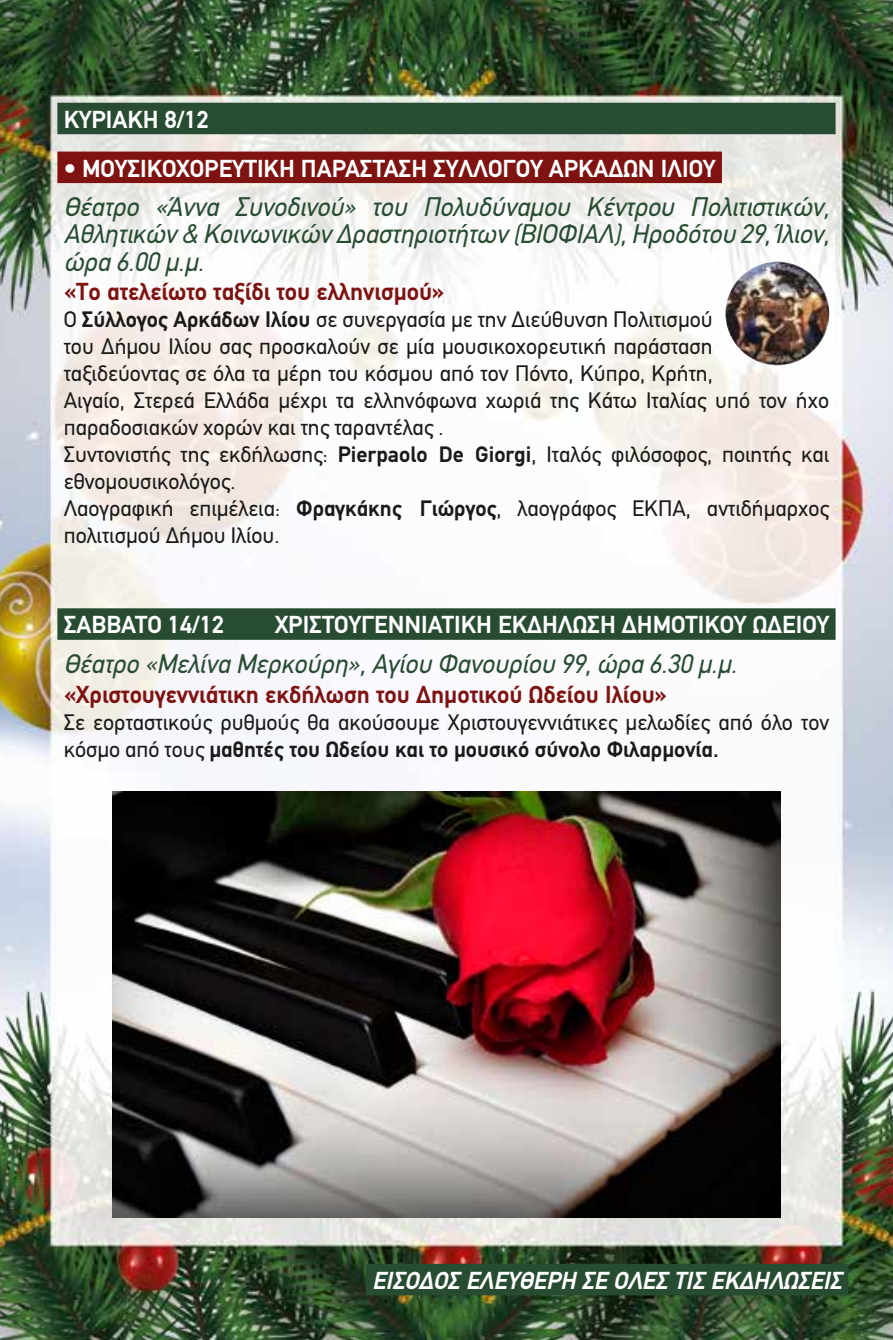
<style>
.page{position:relative;width:893px;height:1340px;background:#fff}
.page>*{position:absolute;margin:0;border:0;box-sizing:border-box;transform-origin:0 0}
.t1{font:italic 27px/27px "PF Din Text";color:#284c32;text-align:justify}
.t2{font:700 24.75px "PF Din Text";color:#fff}
.t3{font:700 24.75px "PF Din Text";color:#7e1311}
.t4{font:italic 700 24.75px "PF Din Text";color:#fff}
.t5{font:22.5px/27px "PF Din Text";color:#1a1a18}
.s1{font-weight:700}
</style>
<div class="page">
<img style="left:0;top:0;width:893px;height:1339px">
<div style="left:366px;top:1263px;width:482px;height:32px;background:#284c32"></div>
<div style="left:57px;top:103px;width:779px;height:31px;background:#284c32"></div>
<div style="left:57px;top:151px;width:665px;height:32px;background:#7e1311"></div>
<div style="left:57px;top:608px;width:779px;height:32px;background:#284c32"></div>
<img style="left:112px;top:791px;width:668px;height:426px">
<img style="left:725px;top:261px;width:104px;height:104px;border-radius:52px">
<p class="t2" style="left:64px;top:105px;width:146px">ΚΥΡΙΑΚΗ 8/12</p>
<p class="t2" style="left:64px;top:154px;width:653px">• μουσικοχορευτική παράσταση σύλλογοΥ Αρκάδων Ιλίου</p>
<p class="t1" style="left:64px;top:194px;width:767px">Θέατρο «Άννα Συνοδινού» του Πολυδύναμου Κέντρου Πολιτιστικών, Αθλητικών &amp; Κοινωνικών Δραστηριοτήτων (ΒΙΟΦΙΑΛ), Ηροδότου 29, Ίλιον, ώρα 6.00 μ.μ.</p>
<p class="t3" style="left:64px;top:277px;width:382px">«Το ατελείωτο ταξίδι του ελληνισμού»</p>
<p class="t5" style="left:64px;top:306px;width:767px">Ο <span class="s1">Σύλλογος Αρκάδων Ιλίου</span> σε συνεργασία με την Διεύθυνση Πολιτισμού<br>του Δήμου Ιλίου σας προσκαλούν σε μία μουσικοχορευτική παράσταση ταξιδεύοντας σε όλα τα μέρη του κόσμου από τον Πόντο, Κύπρο, Κρήτη,<br>Αιγαίο, Στερεά Ελλάδα μέχρι τα ελληνόφωνα χωριά της Κάτω Ιταλίας υπό τον ήχο παραδοσιακών χορών και της ταραντέλας .<br>Συντονιστής της εκδήλωσης: <span class="s1">Pierpaolo De Giorgi</span>, Iταλός φιλόσοφος, ποιητής και εθνομουσικολόγος.<br>Λαογραφική επιμέλεια: <span class="s1">Φραγκάκης Γιώργος</span>, λαογράφος ΕΚΠΑ, αντιδήμαρχος πολιτισμού Δήμου Ιλίου.</p>
<p class="t2" style="left:64px;top:610px;width:162px">ΣΑΒΒΑΤΟ 14/12</p>
<p class="t2" style="left:275px;top:610px;width:556px">ΧΡΙΣΤΟΥΓΕΝΝΙΑΤΙΚΗ ΕΚΔΗΛΩΣΗ ΔΗΜΟΤΙΚΟΥ ΩΔΕΙΟΥ</p>
<p class="t1" style="left:64px;top:650px;width:675px">Θέατρο «Μελίνα Μερκούρη», Αγίου Φανουρίου 99, ώρα 6.30 μ.μ.</p>
<p class="t3" style="left:64px;top:680px;width:605px">«Χριστουγεννιάτικη εκδήλωση του Δημοτικού Ωδείου Ιλίου»</p>
<p class="t5" style="left:64px;top:709px;width:767px">Σε εορταστικούς ρυθμούς θα ακούσουμε Χριστουγεννιάτικες μελωδίες από όλο τον κόσμο από τους <span class="s1">μαθητές του Ωδείου και το μουσικό σύνολο Φιλαρμονία.</span></p>
<p class="t4" style="left:372px;top:1265px;width:471px">ΕΙΣΟΔΟΣ ΕΛΕΥΘΕΡΗ ΣΕ ΟΛΕΣ ΤΙΣ ΕΚΔΗΛΩΣΕΙΣ</p>
</div>
